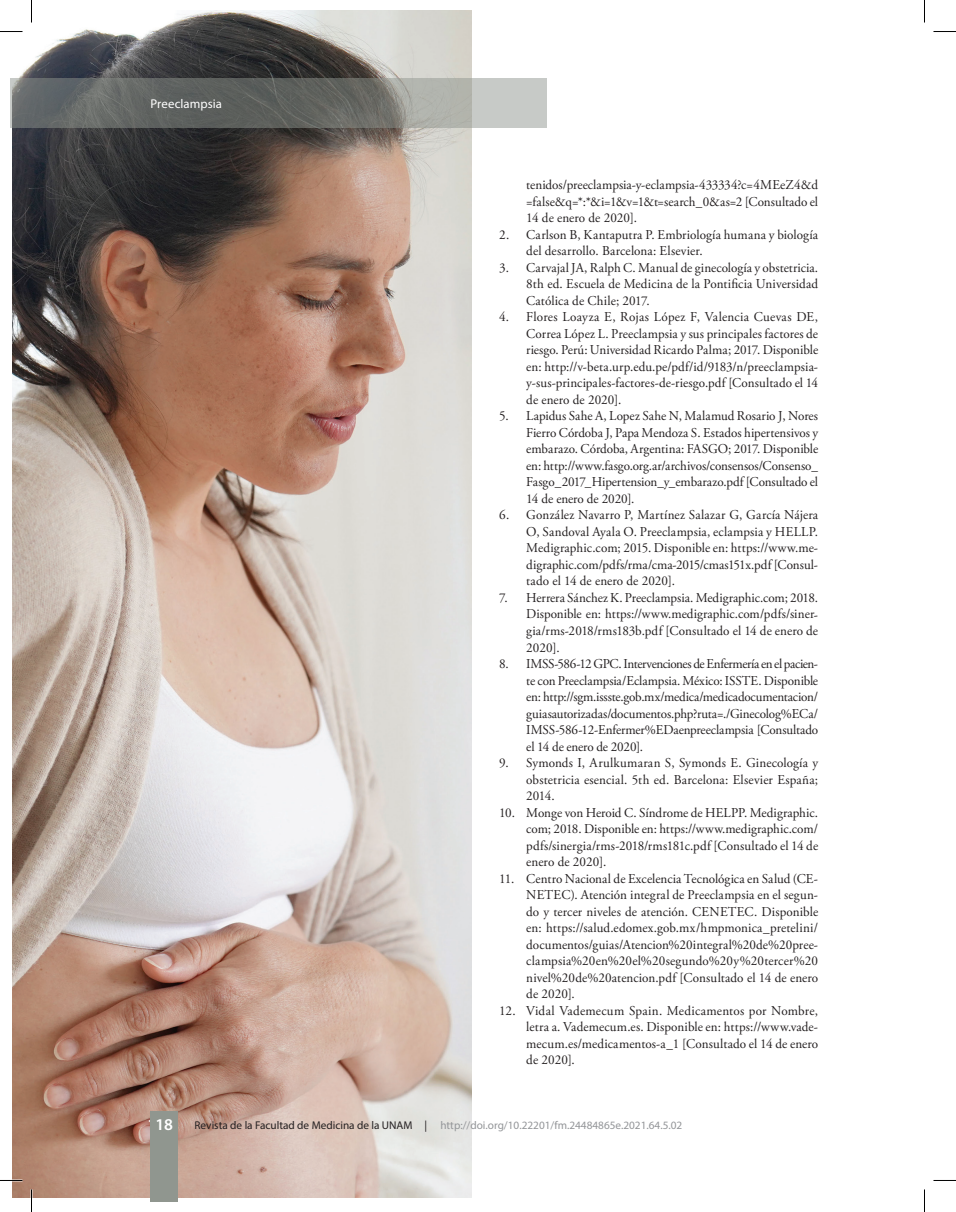
<style>
.page{position:relative;width:956px;height:1212px;background:#fff}
.page>*{position:absolute;margin:0;border:0;box-sizing:border-box;transform-origin:0 0}
.t1{font:600 16.5px "Myriad Pro";color:#fff}
.t2{font:13.5px/16.5px "Adobe Garamond Pro";letter-spacing:.005em;color:#231f20;text-align:justify}
.t3{font:12.75px "Myriad Pro";letter-spacing:.005em;color:#fff}
.t4{font:11.25px "Myriad Pro";color:#939598}
.t5{font:11.25px "Myriad Pro";color:#231f20}
</style>
<div class="page">
<img style="left:13px;top:10px;width:459px;height:1187px">
<div style="left:151px;top:1110px;width:27px;height:91px;background:#90968f"></div>
<svg style="left:10px;top:78px;width:537px;height:49px;background:#7c7f7c"></svg>
<svg style="left:0;top:31px;width:22px;height:1px"></svg>
<svg style="left:933px;top:31px;width:23px;height:1px"></svg>
<svg style="left:31px;top:0;width:1px;height:22px"></svg>
<svg style="left:31px;top:1189px;width:1px;height:22px"></svg>
<svg style="left:924px;top:0;width:1px;height:22px"></svg>
<svg style="left:924px;top:1189px;width:1px;height:22px"></svg>
<p class="t3" style="left:151px;top:96px;width:73px">Preeclampsia</p>
<p class="t2" style="left:526px;top:177px;width:293px">tenidos/preeclampsia-y-eclampsia-433334?c=4MEeZ4&amp;d =false&amp;q=*:*&amp;i=1&amp;v=1&amp;t=search_0&amp;as=2 [Consultado el 14 de enero de 2020].</p>
<p class="t2" style="left:526px;top:226px;width:294px;text-indent:-27px">2. Carlson B, Kantaputra P. Embriología humana y biología del desarrollo. Barcelona: Elsevier.</p>
<p class="t2" style="left:526px;top:259px;width:293px;text-indent:-27px">3. Carvajal JA, Ralph C. Manual de ginecología y obstetricia.<br>8th ed. Escuela de Medicina de la Pontificia Universidad Católica de Chile; 2017.</p>
<p class="t2" style="left:526px;top:309px;width:293px;text-indent:-27px">4. Flores Loayza E, Rojas López F, Valencia Cuevas DE, Correa López L. Preeclampsia y sus principales factores de riesgo. Perú: Universidad Ricardo Palma; 2017. Disponible en: http://v-beta.urp.edu.pe/pdf/id/9183/n/preeclampsia&shy;y-sus-principales-factores-de-riesgo.pdf [Consultado el 14 de enero de 2020].</p>
<p class="t2" style="left:526px;top:408px;width:293px;text-indent:-27px">5. Lapidus Sahe A, Lopez Sahe N, Malamud Rosario J, Nores Fierro Córdoba J, Papa Mendoza S. Estados hipertensivos y embarazo. Córdoba, Argentina: FASGO; 2017. Disponible en: http://www.fasgo.org.ar/archivos/consensos/Consenso_ Fasgo_2017_Hipertension_y_embarazo.pdf [Consultado el 14 de enero de 2020].</p>
<p class="t2" style="left:526px;top:507px;width:294px;text-indent:-27px">6. González Navarro P, Martínez Salazar G, García Nájera O, Sandoval Ayala O. Preeclampsia, eclampsia y HELLP.<br>Medigraphic.com; 2015. Disponible en: https://www.me&shy;digraphic.com/pdfs/rma/cma-2015/cmas151x.pdf [Consul&shy;tado el 14 de enero de 2020].</p>
<p class="t2" style="left:526px;top:589px;width:293px;text-indent:-27px">7. Herrera Sánchez K. Preeclampsia. Medigraphic.com; 2018.<br>Disponible en: https://www.medigraphic.com/pdfs/siner&shy;gia/rms-2018/rms183b.pdf [Consultado el 14 de enero de 2020].</p>
<p class="t2" style="left:526px;top:655px;width:293px;text-indent:-27px">8. IMSS-586-12 GPC. Intervenciones de Enfermería en el pacien&shy;te con Preeclampsia/Eclampsia. México: ISSTE. Disponible en: http://sgm.issste.gob.mx/medica/medicadocumentacion/ guiasautorizadas/documentos.php?ruta=./Ginecolog%ECa/ IMSS-586-12-Enfermer%EDaenpreeclampsia [Consultado el 14 de enero de 2020].</p>
<p class="t2" style="left:526px;top:754px;width:293px;text-indent:-27px">9. Symonds I, Arulkumaran S, Symonds E. Ginecología y obstetricia esencial. 5th ed. Barcelona: Elsevier España; 2014.</p>
<p class="t2" style="left:526px;top:804px;width:293px;text-indent:-27px">10. Monge von Heroid C. Síndrome de HELPP. Medigraphic. com; 2018. Disponible en: https://www.medigraphic.com/ pdfs/sinergia/rms-2018/rms181c.pdf [Consultado el 14 de enero de 2020].</p>
<p class="t2" style="left:526px;top:870px;width:293px;text-indent:-27px">11. Centro Nacional de Excelencia Tecnológica en Salud (CE-NETEC). Atención integral de Preeclampsia en el segun&shy;do y tercer niveles de atención. CENETEC. Disponible en: https://salud.edomex.gob.mx/hmpmonica_pretelini/ documentos/guias/Atencion%20integral%20de%20pree&shy;clampsia%20en%20el%20segundo%20y%20tercer%20 nivel%20de%20atencion.pdf [Consultado el 14 de enero de 2020].</p>
<p class="t2" style="left:526px;top:1002px;width:293px;text-indent:-27px">12. Vidal Vademecum Spain. Medicamentos por Nombre, letra a. Vademecum.es. Disponible en: https://www.vade&shy;mecum.es/medicamentos-a_1 [Consultado el 14 de enero de 2020].</p>
<p class="t1" style="left:147px;top:1113px;width:27px">1818</p>
<p class="t5" style="left:195px;top:1118px;width:234px">Revista de la Facultad de Medicina de la UNAM |</p>
<p class="t4" style="left:440px;top:1118px;width:243px">http://doi.org/10.22201/fm.24484865e.2021.64.5.02</p>
</div>
